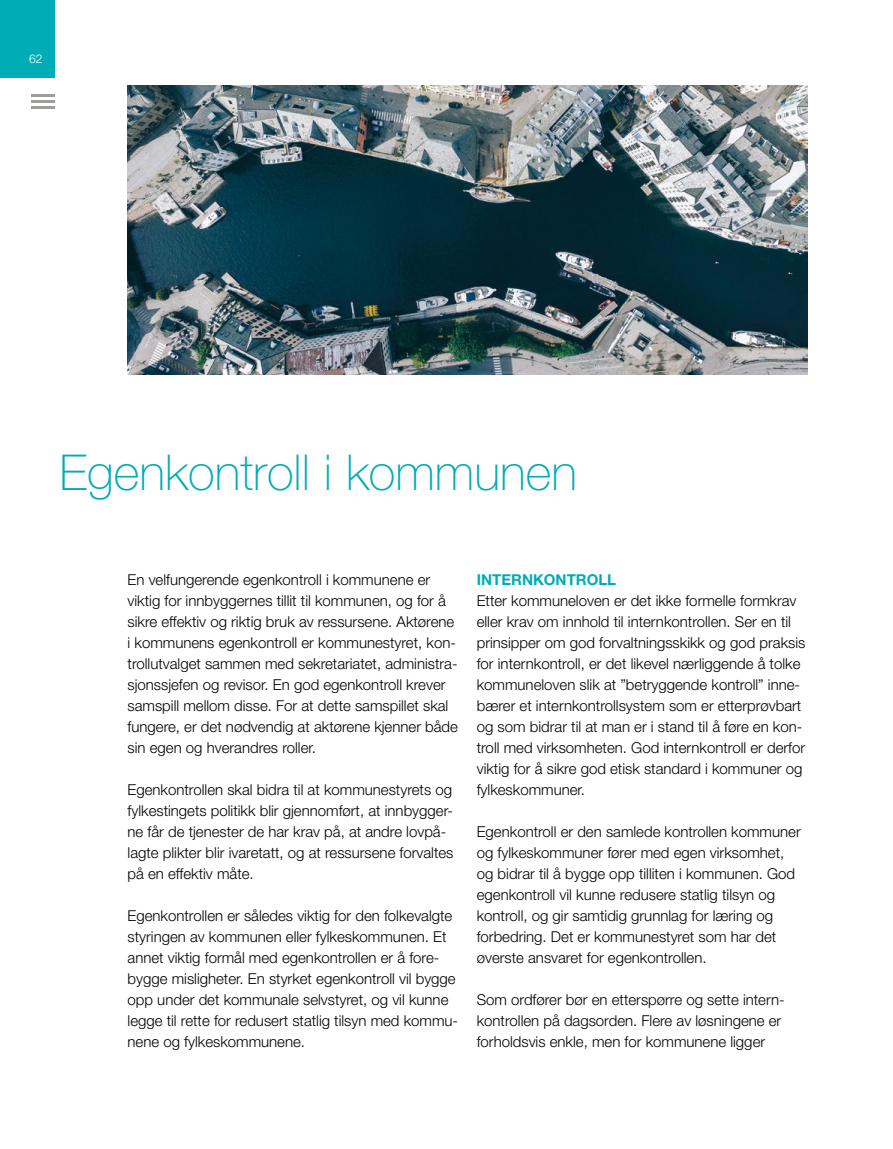
<style>
.page{position:relative;width:893px;height:1149px;background:#fff}
.page>*{position:absolute;margin:0;border:0;box-sizing:border-box;transform-origin:0 0}
.t1{font:100 49.5px "Helvetica Neue";color:#00acb6}
.t2{font:300 15px/21px "Helvetica Neue";color:#000}
.t3{font:700 15px "Helvetica Neue";color:#00acb6}
.t4{font:300 12px "Helvetica Neue";color:#fff}
</style>
<div class="page">
<div style="left:0;top:0;width:54px;height:77px;background:#00acb6"></div>
<img style="left:128px;top:85px;width:680px;height:290px">
<hr style="left:31px;top:94px;width:23px;height:3px;background:#9d9d9c">
<hr style="left:31px;top:100px;width:23px;height:3px;background:#9d9d9c">
<hr style="left:31px;top:106px;width:23px;height:3px;background:#9d9d9c">
<p class="t4" style="left:29px;top:51px;width:15px">62</p>
<h1 class="t1" style="left:60px;top:443px;width:519px">Egenkontroll i kommunen</h1>
<p class="t2" style="left:128px;top:568px;width:332px">En velfungerende egenkontroll i kommunene er viktig for innbyggernes tillit til kommunen, og for å sikre effektiv og riktig bruk av ressursene. Aktørene i kommunens egenkontroll er kommunestyret, kon&shy;trollutvalget sammen med sekretariatet, administra&shy;sjonssjefen og revisor. En god egenkontroll krever samspill mellom disse. For at dette samspillet skal fungere, er det nødvendig at aktørene kjenner både sin egen og hverandres roller.</p>
<p class="t2" style="left:128px;top:778px;width:327px">Egenkontrollen skal bidra til at kommunestyrets og fylkestingets politikk blir gjennomført, at innbygger&shy;ne får de tjenester de har krav på, at andre lovpå&shy;lagte plikter blir ivaretatt, og at ressursene forvaltes på en effektiv måte.</p>
<p class="t2" style="left:128px;top:904px;width:332px">Egenkontrollen er således viktig for den folkevalgte styringen av kommunen eller fylkeskommunen. Et annet viktig formål med egenkontrollen er å fore&shy;bygge misligheter. En styrket egenkontroll vil bygge opp under det kommunale selvstyret, og vil kunne legge til rette for redusert statlig tilsyn med kommu&shy;nene og fylkeskommunene.</p>
<p class="t3" style="left:477px;top:570px;width:141px">INTERNKONTROLL</p>
<p class="t2" style="left:477px;top:589px;width:330px">Etter kommuneloven er det ikke formelle formkrav eller krav om innhold til internkontrollen. Ser en til prinsipper om god forvaltningsskikk og god praksis for internkontroll, er det likevel nærliggende å tolke kommuneloven slik at ”betryggende kontroll” inne&shy;bærer et internkontrollsystem som er etterprøvbart og som bidrar til at man er i stand til å føre en kon&shy;troll med virksomheten. God internkontroll er derfor viktig for å sikre god etisk standard i kommuner og fylkeskommuner.</p>
<p class="t2" style="left:477px;top:820px;width:325px">Egenkontroll er den samlede kontrollen kommuner og fylkeskommuner fører med egen virksomhet, og bidrar til å bygge opp tilliten i kommunen. God egenkontroll vil kunne redusere statlig tilsyn og kontroll, og gir samtidig grunnlag for læring og forbedring. Det er kommunestyret som har det øverste ansvaret for egenkontrollen.</p>
<p class="t2" style="left:477px;top:988px;width:309px">Som ordfører bør en etterspørre og sette intern&shy;kontrollen på dagsorden. Flere av løsningene er forholdsvis enkle, men for kommunene ligger</p>
</div>
